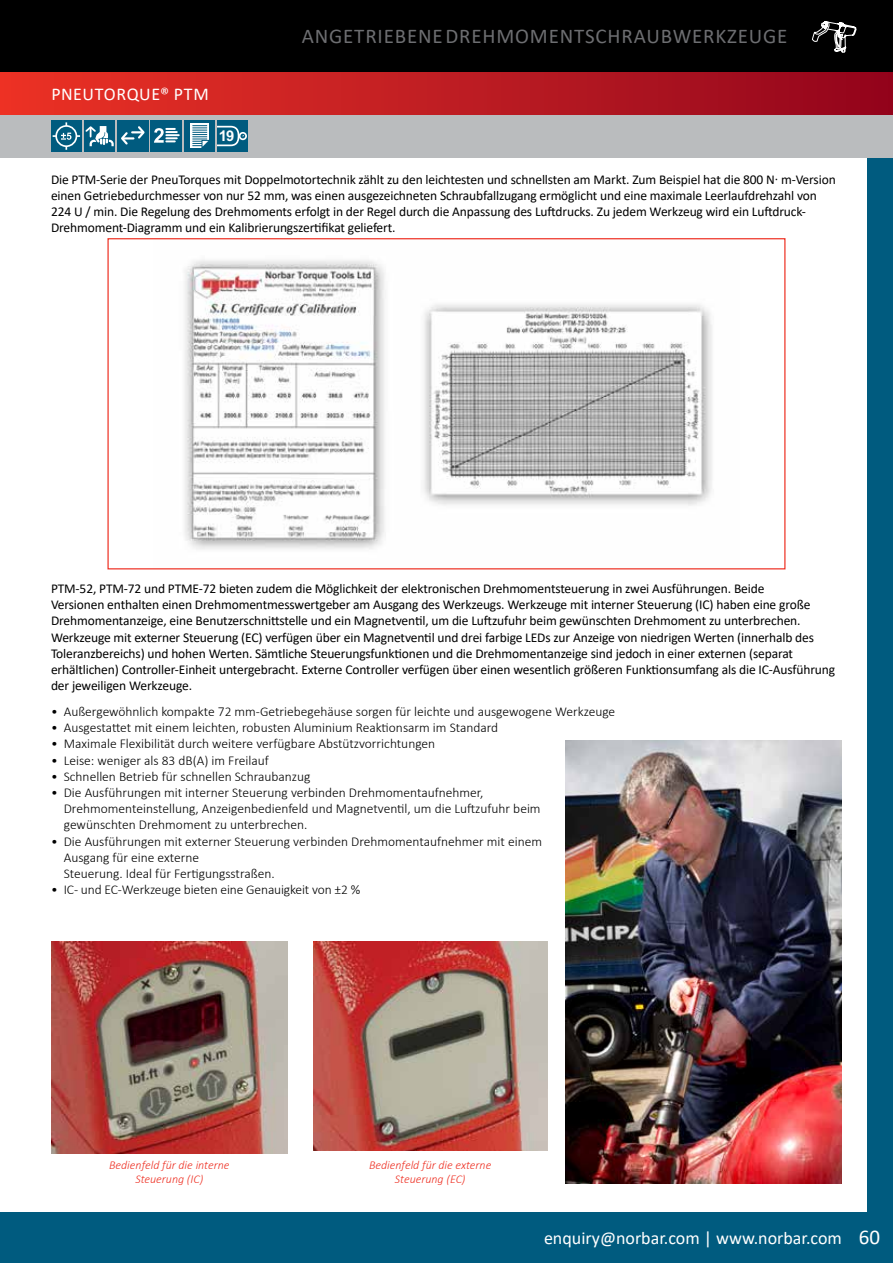
<style>
.page{position:relative;width:893px;height:1263px;background:#fff}
.page>*{position:absolute;margin:0;border:0;box-sizing:border-box;transform-origin:0 0}
.t1{font:21px "Calibri";letter-spacing:.04em;color:#6d6e71}
.t2{font:18px "Calibri";color:#fff}
.t3{font:18px "Calibri";letter-spacing:.03em;color:#fff}
.t4{font:700 14.85px "Arial";color:#fff}
.t5{font:13.5px/16.2px "Calibri";letter-spacing:-.01em;color:#000}
.t6{font:300 13.5px/16.2px "Calibri";color:#000}
.t7{font:italic 300 12px/14.4px "Calibri";color:#ee3124;text-align:center}
.s1{font-size:21px}
</style>
<div class="page">
<div style="left:0;top:1212px;width:893px;height:51px;background:#005b7f"></div>
<div style="left:867px;top:136px;width:26px;height:1127px;background:#005b7f"></div>
<div style="left:0;top:0;width:893px;height:115px;background:#000"></div>
<svg style="left:812px;top:21px;width:45px;height:32px"></svg>
<div style="left:0;top:115px;width:893px;height:42px;background:#babcbe"></div>
<svg style="left:51px;top:121px;width:31px;height:30px"></svg>
<hr style="left:53px;top:135px;width:27px;height:2px;background:#fff">
<svg style="left:56px;top:126px;width:20px;height:20px"></svg>
<div style="left:55px;top:125px;width:22px;height:22px;border:2px solid #fff;border-radius:50%"></div>
<svg style="left:61px;top:122px;width:10px;height:28px"></svg>
<div style="left:84px;top:121px;width:31px;height:30px;background:#005b7f"></div>
<div style="left:118px;top:121px;width:30px;height:30px;background:#005b7f"></div>
<svg style="left:85px;top:124px;width:60px;height:23px"></svg>
<div style="left:151px;top:121px;width:30px;height:30px;background:#005b7f"></div>
<svg style="left:154px;top:128px;width:25px;height:15px"></svg>
<svg style="left:184px;top:121px;width:31px;height:30px"></svg>
<div style="left:190px;top:124px;width:19px;height:24px;background:#fff"></div>
<div style="left:217px;top:121px;width:31px;height:30px;background:#005b7f"></div>
<div style="left:239px;top:132px;width:8px;height:8px;border:2px solid #fff;border-radius:50%"></div>
<svg style="left:192px;top:125px;width:52px;height:26px"></svg>
<div style="left:0;top:72px;width:893px;height:43px;background:linear-gradient(to right,#ec3326,#92051d)"></div>
<img style="left:184px;top:260px;width:528px;height:290px">
<img style="left:565px;top:741px;width:277px;height:442px">
<img style="left:313px;top:942px;width:234px;height:209px">
<img style="left:51px;top:942px;width:237px;height:211px">
<h2 class="t3" style="left:51px;top:82px;width:159px">PNEUTORQUE® PTM</h2>
<p class="t4" style="left:219px;top:126px;width:17px">19</p>
<h1 class="t1" style="left:302px;top:21px;width:487px">ANGETRIEBENE DREHMOMENTSCHRAUBWERKZEUGE</h1>
<p class="t5" style="left:51px;top:171px;width:786px">Die PTM-Serie der PneuTorques mit Doppelmotortechnik zählt zu den leichtesten und schnellsten am Markt. Zum Beispiel hat die 800 N m-Version einen Getriebedurchmesser von nur 52 mm, was einen ausgezeichneten Schraubfallzugang ermöglicht und eine maximale Leerlaufdrehzahl von 224 U / min. Die Regelung des Drehmoments erfolgt in der Regel durch die Anpassung des Luftdrucks. Zu jedem Werkzeug wird ein Luftdruck-Drehmoment-Diagramm und ein Kalibrierungszertifikat geliefert.</p>
<p class="t5" style="left:51px;top:580px;width:786px">PTM-52, PTM-72 und PTME-72 bieten zudem die Möglichkeit der elektronischen Drehmomentsteuerung in zwei Ausführungen. Beide<br>Versionen enthalten einen Drehmomentmesswertgeber am Ausgang des Werkzeugs. Werkzeuge mit interner Steuerung (IC) haben eine große Drehmomentanzeige, eine Benutzerschnittstelle und ein Magnetventil, um die Luftzufuhr beim gewünschten Drehmoment zu unterbrechen.<br>Werkzeuge mit externer Steuerung (EC) verfügen über ein Magnetventil und drei farbige LEDs zur Anzeige von niedrigen Werten (innerhalb des Toleranzbereichs) und hohen Werten. Sämtliche Steuerungsfunktionen und die Drehmomentanzeige sind jedoch in einer externen (separat erhältlichen) Controller-Einheit untergebracht. Externe Controller verfügen über einen wesentlich größeren Funktionsumfang als die IC-Ausführung der jeweiligen Werkzeuge.</p>
<p class="t6" style="left:51px;top:703px;width:566px">• Außergewöhnlich kompakte 72 mm-Getriebegehäuse sorgen für leichte und ausgewogene Werkzeuge</p>
<p class="t6" style="left:51px;top:719px;width:449px">• Ausgestattet mit einem leichten, robusten Aluminium Reaktionsarm im Standard</p>
<p class="t6" style="left:51px;top:736px;width:386px">• Maximale Flexibilität durch weitere verfügbare Abstützvorrichtungen</p>
<p class="t6" style="left:51px;top:752px;width:219px">• Leise: weniger als 83 dB(A) im Freilauf</p>
<p class="t6" style="left:51px;top:768px;width:261px">• Schnellen Betrieb für schnellen Schraubanzug</p>
<p class="t6" style="left:64px;top:784px;width:478px;text-indent:-13px">• Die Ausführungen mit interner Steuerung verbinden Drehmomentaufnehmer,<br>Drehmomenteinstellung, Anzeigenbedienfeld und Magnetventil, um die Luftzufuhr beim gewünschten Drehmoment zu unterbrechen.</p>
<p class="t6" style="left:64px;top:833px;width:480px;text-indent:-13px">• Die Ausführungen mit externer Steuerung verbinden Drehmomentaufnehmer mit einem<br>Ausgang für eine externe<br>Steuerung. Ideal für Fertigungsstraßen.</p>
<p class="t6" style="left:51px;top:881px;width:311px">• IC- und EC-Werkzeuge bieten eine Genauigkeit von ±2 %</p>
<p class="t7" style="left:109px;top:1157px;width:122px">Bedienfeld für die interne<br>Steuerung (IC)</p>
<p class="t7" style="left:369px;top:1157px;width:124px">Bedienfeld für die externe<br>Steuerung (EC)</p>
<h2 class="t2" style="left:544px;top:1225px;width:338px">enquiry@norbar.com | www.norbar.com <span class="s1">60</span></h2>
</div>
